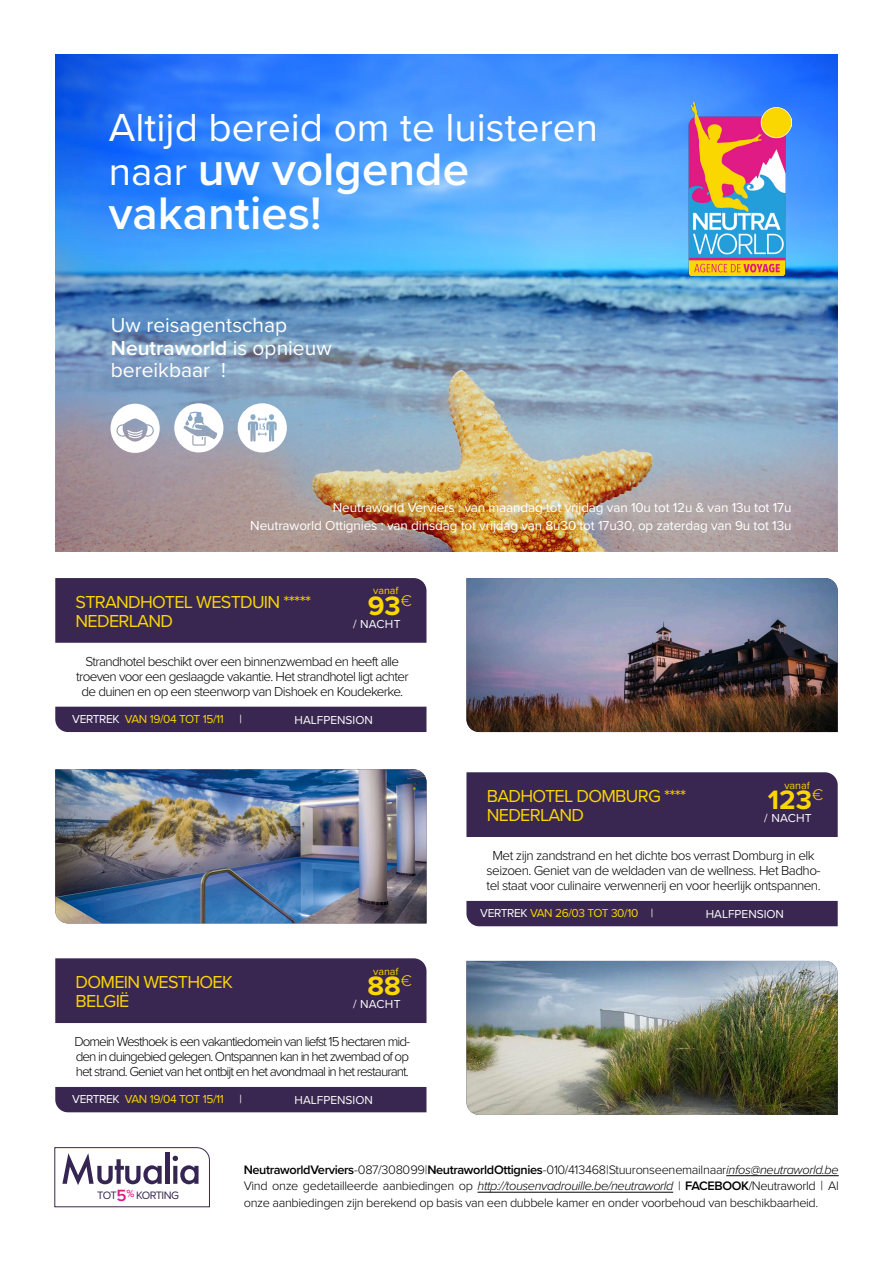
<style>
.page{position:relative;width:893px;height:1263px;background:#fff}
.page>*{position:absolute;margin:0;border:0;box-sizing:border-box;transform-origin:0 0}
.t1{font:600 47.25px "Proxima Nova";color:#fff}
.t2{font:40.5px "Proxima Nova";color:#fff}
.t3{font:700 27.6px "Proxima Nova";color:#fbd700}
.t4{font:21px "Proxima Nova";color:#fff}
.t5{font:600 21px "Proxima Nova";color:#fff}
.t6{font:18px/19.5px "Proxima Nova";letter-spacing:-.04em;color:#fbd700}
.t7{font:600 16.8px "Proxima Nova";color:#df1b84}
.t8{font:300 13.5px/15px "Proxima Nova";letter-spacing:-.05em;color:#000;text-align:center}
.t9{font:13.5px "Proxima Nova";letter-spacing:-.01em;color:#fff}
.t10{font:300 12.75px/16.5px "Proxima Nova";letter-spacing:-.03em;color:#000001;text-align:justify}
.t11{font:12px "Proxima Nova";letter-spacing:-.03em;color:#fbd700}
.t12{font:12px "Proxima Nova";color:#fff}
.t13{font:300 12px "Proxima Nova";color:#fbd700}
.t14{font:11.1px "Proxima Nova";letter-spacing:-.055em;color:#392751}
.t15{font:10.65px "Proxima Nova";color:#fbd700}
.t16{font:600 10.65px "Proxima Nova";color:#df1b84}
.s1{font-weight:400;font-size:40.5px}
.s2{font-weight:400}
.s3{color:#fff}
.s4{font-weight:600}
.s5{font-style:italic}
.s6{font-size:13.5px}
</style>
<div class="page">
<img style="left:466px;top:961px;width:372px;height:154px">
<img style="left:466px;top:578px;width:372px;height:154px">
<img style="left:55px;top:769px;width:371px;height:154px">
<div style="left:55px;top:707px;width:371px;height:25px;background:#392751"></div>
<div style="left:55px;top:578px;width:371px;height:65px;background:#392751"></div>
<div style="left:55px;top:1087px;width:371px;height:25px;background:#392751"></div>
<div style="left:55px;top:958px;width:371px;height:65px;background:#392751"></div>
<div style="left:466px;top:901px;width:372px;height:25px;background:#392751"></div>
<div style="left:466px;top:772px;width:372px;height:65px;background:#392751"></div>
<svg style="left:54px;top:1147px;width:156px;height:60px"></svg>
<img style="left:55px;top:55px;width:783px;height:220px">
<img style="left:55px;top:275px;width:783px;height:277px">
<hr style="left:726px;top:1175px;width:113px;height:1px;background:#000001">
<hr style="left:477px;top:1192px;width:196px;height:1px;background:#000001">
<svg style="left:238px;top:403px;width:49px;height:49px"></svg>
<svg style="left:174px;top:403px;width:49px;height:49px"></svg>
<svg style="left:111px;top:404px;width:49px;height:49px"></svg>
<img style="left:688px;top:100px;width:103px;height:175px">
<p class="t2" style="left:109px;top:98px;width:491px">Altijd bereid om te luisteren</p>
<p class="t1" style="left:109px;top:134px;width:362px"><span class="s1">naar</span> uw volgende</p>
<p class="t1" style="left:109px;top:178px;width:214px">vakanties!</p>
<p class="t4" style="left:111px;top:310px;width:178px">Uw reisagentschap</p>
<p class="t5" style="left:111px;top:332px;width:222px">Neutraworld <span class="s2">is opnieuw</span></p>
<p class="t4" style="left:111px;top:355px;width:116px">bereikbaar !</p>
<p class="t9" style="left:333px;top:498px;width:460px">Neutraworld Verviers : van maandag tot vrijdag van 10u tot 12u &amp; van 13u tot 17u</p>
<p class="t9" style="left:250px;top:516px;width:543px">Neutraworld Ottignies : van dinsdag tot vrijdag van 8u30 tot 17u30, op zaterdag van 9u tot 13u</p>
<p class="t15" style="left:373px;top:583px;width:27px">vanaf</p>
<p class="t12" style="left:353px;top:615px;width:49px">/ NACHT</p>
<p class="t8" style="left:76px;top:653px;width:334px">Strandhotel beschikt over een binnenzwembad en heeft alle troeven voor een geslaagde vakantie. Het strandhotel ligt achter de duinen en op een steenworp van Dishoek en Koudekerke.</p>
<p class="t11" style="left:72px;top:710px;width:153px"><span class="s3">VERTREK</span> VAN 19/04 TOT 15/11</p>
<p class="t12" style="left:295px;top:711px;width:80px">HALFPENSION</p>
<p class="t6" style="left:76px;top:591px;width:237px">STRANDHOTEL WESTDUIN *****<br>NEDERLAND</p>
<p class="t3" style="left:368px;top:590px;width:46px">93<sup>€</sup></p>
<p class="t12" style="left:240px;top:710px;width:4px">|</p>
<p class="t13" style="left:412px;top:782px;width:6px">*</p>
<p class="t15" style="left:373px;top:963px;width:27px">vanaf</p>
<p class="t12" style="left:353px;top:995px;width:49px">/ NACHT</p>
<p class="t8" style="left:74px;top:1033px;width:337px;text-align:justify">Domein Westhoek is een vakantiedomein van liefst 15 hectaren mid&shy;den in duingebied gelegen. Ontspannen kan in het zwembad of op het strand. Geniet van het ontbijt en het avondmaal in het restaurant.</p>
<p class="t11" style="left:72px;top:1090px;width:153px"><span class="s3">VERTREK</span> VAN 19/04 TOT 15/11</p>
<p class="t12" style="left:295px;top:1091px;width:80px">HALFPENSION</p>
<p class="t3" style="left:367px;top:970px;width:46px">88<sup>€</sup></p>
<p class="t6" style="left:76px;top:971px;width:159px">DOMEIN WESTHOEK</p>
<p class="t6" style="left:76px;top:991px;width:55px">BELGIË</p>
<p class="t12" style="left:240px;top:1090px;width:4px">|</p>
<p class="t15" style="left:784px;top:777px;width:27px">vanaf</p>
<p class="t12" style="left:764px;top:809px;width:49px">/ NACHT</p>
<p class="t8" style="left:486px;top:847px;width:336px">Met zijn zandstrand en het dichte bos verrast Domburg in elk seizoen. Geniet van de weldaden van de wellness. Het Badho&shy;tel staat voor culinaire verwennerij en voor heerlijk ontspannen.</p>
<p class="t11" style="left:480px;top:904px;width:160px"><span class="s3">VERTREK</span> VAN 26/03 TOT 30/10</p>
<p class="t12" style="left:706px;top:905px;width:80px">HALFPENSION</p>
<p class="t3" style="left:768px;top:784px;width:57px">123<sup>€</sup></p>
<p class="t6" style="left:487px;top:785px;width:201px">BADHOTEL DOMBURG ****</p>
<p class="t6" style="left:487px;top:805px;width:99px">NEDERLAND</p>
<p class="t12" style="left:651px;top:904px;width:4px">|</p>
<p class="t14" style="left:97px;top:1187px;width:21px">TOT</p>
<p class="t7" style="left:116px;top:1183px;width:12px">5</p>
<p class="t16" style="left:126px;top:1186px;width:9px">%</p>
<p class="t14" style="left:136px;top:1187px;width:44px">KORTING</p>
<p class="t10" style="left:244px;top:1160px;width:596px"><span class="s4">Neutraworld Verviers</span> - 087/30 80 99 | <span class="s4">Neutraworld Ottignies</span> - 010/41 34 68 | Stuur ons een email naar <span class="s5">infos@neutraworld.be </span>Vind onze gedetailleerde aanbiedingen op <span class="s5">http://tousenvadrouille.be/neutraworld</span> | <span class="s4">FACEBOOK</span>/Neutraworld <span class="s6">|</span> Al onze aanbiedingen zijn berekend op basis van een dubbele kamer en onder voorbehoud van beschikbaarheid.</p>
</div>
